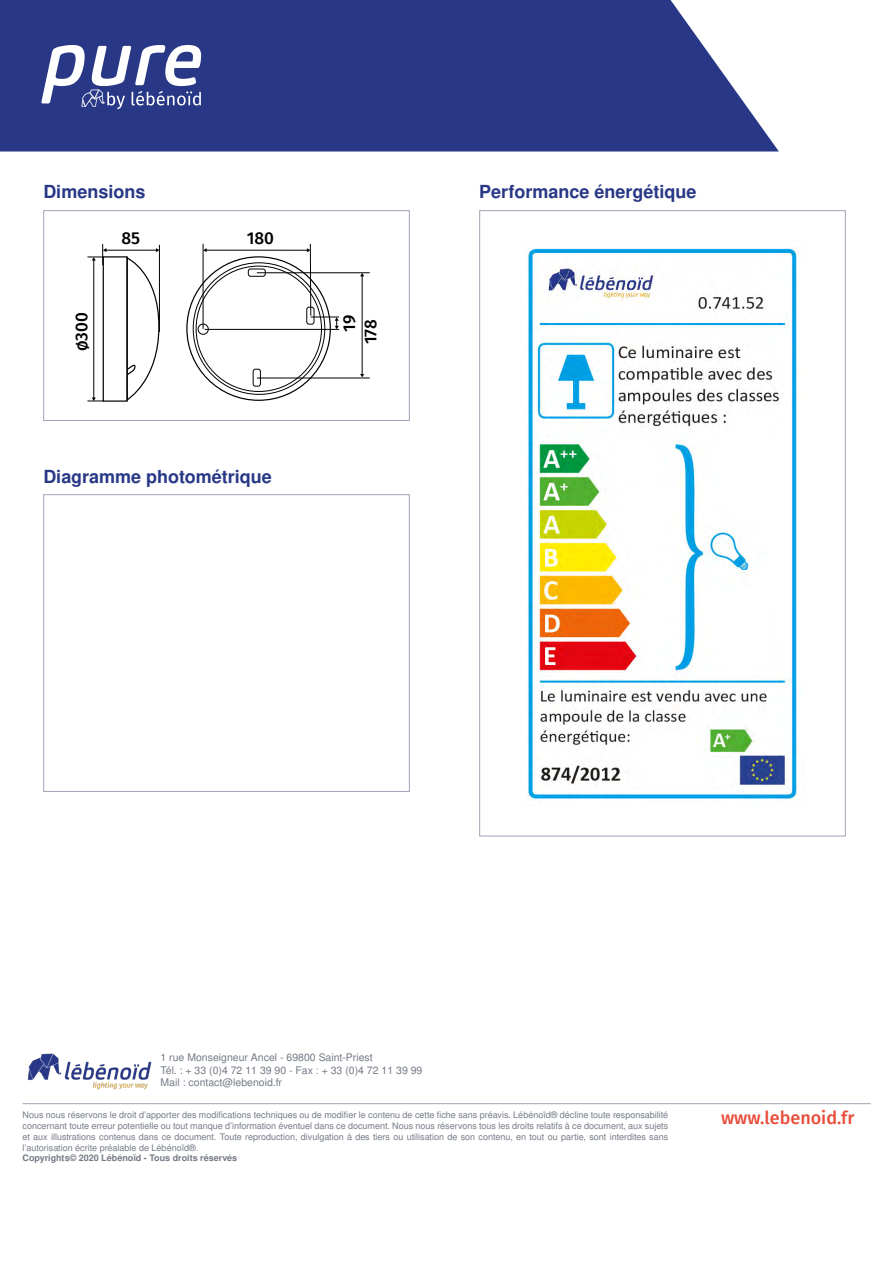
<style>
.page{position:relative;width:893px;height:1263px;background:#fff}
.page>*{position:absolute;margin:0;border:0;box-sizing:border-box;transform-origin:0 0}
.t1{font:700 18px "Nimbus San L";color:#283886}
.t2{font:500 18px "Fira Sans";color:#e84d3b}
.t3{font:500 17.1px "Fira Sans";color:#000}
.t4{font:10.5px/12.6px "Nimbus San L";color:#737985}
.t5{font:9px/10.8px "Nimbus San L";color:#737985;text-align:justify}
.t6{font:700 9px "Nimbus San L";color:#737985}
</style>
<div class="page">
<svg style="left:0;top:0;width:779px;height:152px;background:#39478f"></svg>
<div style="left:43px;top:210px;width:367px;height:211px;border:1px solid #a1a4b4"></div>
<svg style="left:41px;top:45px;width:160px;height:64px"></svg>
<img style="left:27px;top:1053px;width:125px;height:37px">
<hr style="left:22px;top:1103px;width:848px;height:1px;background:#a1a4b4">
<div style="left:43px;top:494px;width:367px;height:298px;border:1px solid #a1a4b4"></div>
<img style="left:523px;top:248px;width:274px;height:553px">
<hr style="left:203px;top:244px;width:1px;height:85px;background:#000">
<hr style="left:206px;top:250px;width:101px;height:1px;background:#000">
<svg style="left:203px;top:248px;width:4px;height:4px"></svg>
<hr style="left:257px;top:272px;width:113px;height:1px;background:#000">
<hr style="left:257px;top:378px;width:113px;height:1px;background:#000">
<hr style="left:362px;top:276px;width:1px;height:99px;background:#000">
<div style="left:253px;top:369px;width:8px;height:17px;border:1px solid #000;border-radius:2px"></div>
<div style="left:248px;top:269px;width:17px;height:7px;border:1px solid #000;border-radius:2px"></div>
<hr style="left:159px;top:245px;width:1px;height:87px;background:#000">
<hr style="left:106px;top:250px;width:51px;height:1px;background:#000">
<hr style="left:94px;top:260px;width:1px;height:138px;background:#000">
<svg style="left:87px;top:398px;width:16px;height:4px"></svg>
<svg style="left:87px;top:244px;width:19px;height:21px"></svg>
<div style="left:103px;top:256px;width:25px;height:146px;border:1px solid #000"></div>
<svg style="left:126px;top:248px;width:34px;height:153px"></svg>
<div style="left:198px;top:324px;width:11px;height:10px;border:1px solid #000;border-radius:50%"></div>
<hr style="left:205px;top:329px;width:134px;height:1px;background:#000">
<svg style="left:307px;top:243px;width:32px;height:86px"></svg>
<h1 class="t1" style="left:43px;top:178px;width:104px">Dimensions</h1>
<h1 class="t1" style="left:479px;top:178px;width:219px">Performance énergétique</h1>
<h2 class="t3" style="left:121px;top:224px;width:20px">85</h2>
<h2 class="t3" style="left:247px;top:224px;width:29px">180</h2>
<h2 class="t3" style="left:68px;top:351px;width:41px;rotate:-90deg">Ø300</h2>
<h2 class="t3" style="left:336px;top:332px;width:19px;rotate:-90deg">19</h2>
<h2 class="t3" style="left:357px;top:344px;width:27px;rotate:-90deg">178</h2>
<h1 class="t1" style="left:43px;top:463px;width:230px">Diagramme photométrique</h1>
<p class="t4" style="left:160px;top:1051px;width:263px">1 rue Monseigneur Ancel - 69800 Saint-Priest<br>Tél. : + 33 (0)4 72 11 39 90 - Fax : + 33 (0)4 72 11 39 99<br>Mail : contact@lebenoid.fr</p>
<p class="t5" style="left:22px;top:1109px;width:647px">Nous nous réservons le droit d’apporter des modifications techniques ou de modifier le contenu de cette fiche sans préavis. Lébénoïd® décline toute responsabilité concernant toute erreur potentielle ou tout manque d’information éventuel dans ce document. Nous nous réservons tous les droits relatifs à ce document, aux sujets et aux illustrations contenus dans ce document. Toute reproduction, divulgation à des tiers ou utilisation de son contenu, en tout ou partie, sont interdites sans l’autorisation écrite préalable de Lébénoïd®.</p>
<p class="t6" style="left:22px;top:1152px;width:216px">Copyrights© 2020 Lébénoïd - Tous droits réservés</p>
<h1 class="t2" style="left:721px;top:1103px;width:135px">www.lebenoid.fr</h1>
</div>
